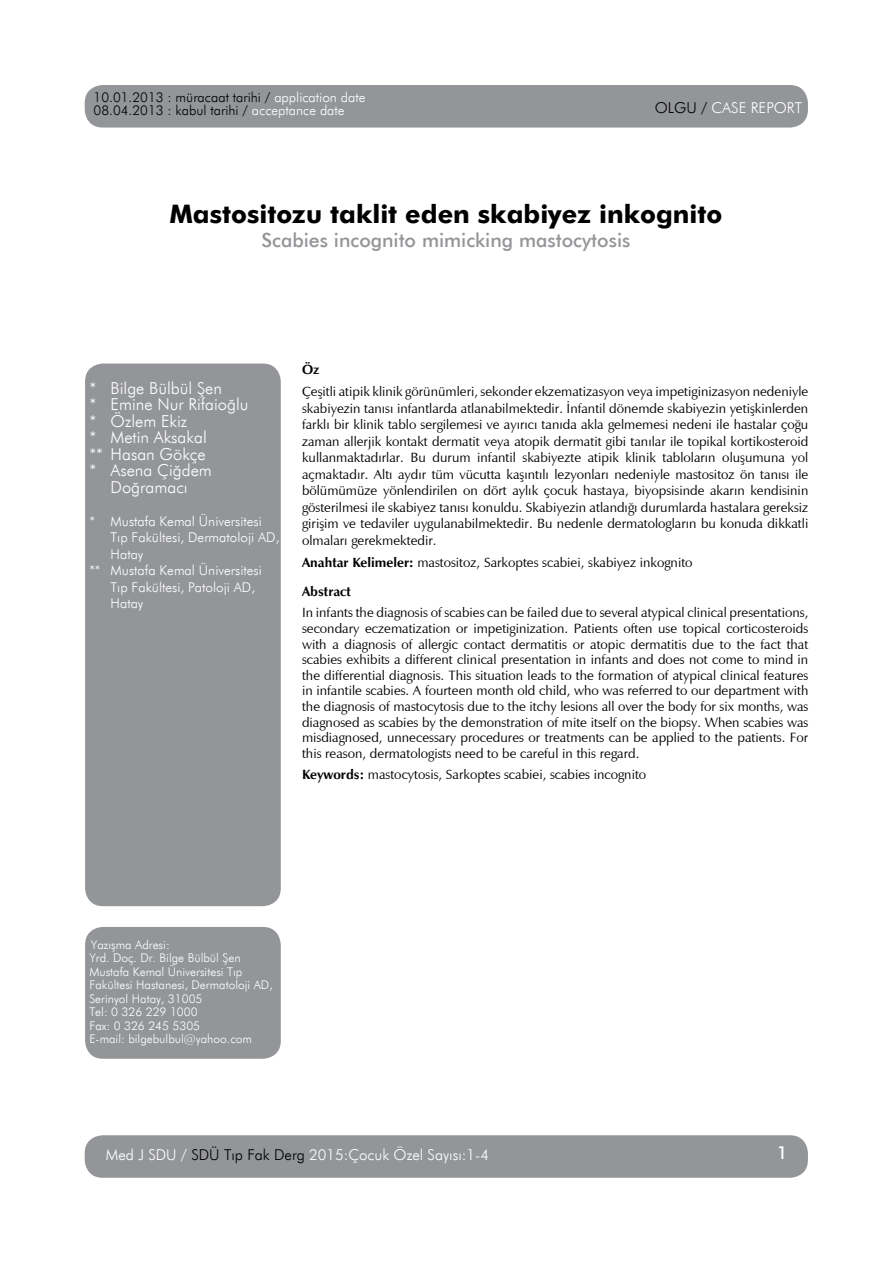
<style>
.page{position:relative;width:893px;height:1263px;background:#fff}
.page>*{position:absolute;margin:0;border:0;box-sizing:border-box;transform-origin:0 0}
.t1{font:700 25.5px "Futura BT";color:#000}
.t2{font:500 19.5px "Futura BT";color:#939598}
.t3{font:500 18px "Futura BT";color:#fff}
.t4{font:300 16.5px "Futura BT";color:#fff}
.t5{font:300 15px "Futura BT";color:#fff}
.t6{font:13.5px/16.5px "Zapf Humanist 601 BT";color:#000;text-align:justify}
.t7{font:300 13.5px "Futura BT";color:#fff}
.t8{font:300 13.5px/13.5px "Futura BT";color:#000}
.t9{font:700 13.5px "Zapf Humanist 601 BT";color:#000}
.t10{font:300 12px/13.5px "Futura BT";color:#fff}
.s1{color:#fff}
.s2{color:#000}
.s3{font-weight:700}
</style>
<div class="page">
<div style="left:85px;top:364px;width:196px;height:542px;background:#939598;border-radius:18px"></div>
<div style="left:85px;top:927px;width:196px;height:132px;background:#939598;border-radius:18px"></div>
<div style="left:85px;top:85px;width:722px;height:43px;background:#939598;border-radius:18px"></div>
<div style="left:85px;top:1135px;width:722px;height:43px;background:#939598;border-radius:18px"></div>
<p class="t8" style="left:94px;top:90px;width:273px">10.01.2013 : müracaat tarihi / <span class="s1">application date<br></span>08.04.2013 : kabul tarihi / <span class="s1">acceptance date</span></p>
<p class="t5" style="left:654px;top:99px;width:149px"><span class="s2">OLGU /</span> CASE REPORT</p>
<h1 class="t1" style="left:169px;top:199px;width:554px">Mastositozu taklit eden skabiyez inkognito</h1>
<h2 class="t2" style="left:261px;top:228px;width:370px">Scabies incognito mimicking mastocytosis</h2>
<p class="t4" style="left:89px;top:378px;width:134px">* Bilge Bülbül Şen</p>
<p class="t4" style="left:89px;top:394px;width:161px">* Emine Nur Rifaioğlu</p>
<p class="t4" style="left:89px;top:411px;width:99px">* Özlem Ekiz</p>
<p class="t4" style="left:89px;top:427px;width:119px">* Metin Aksakal</p>
<p class="t4" style="left:89px;top:444px;width:118px">** Hasan Gökçe</p>
<p class="t4" style="left:89px;top:460px;width:124px">* Asena Çiğdem</p>
<p class="t4" style="left:111px;top:477px;width:79px">Doğramacı</p>
<p class="t7" style="left:89px;top:513px;width:174px">* Mustafa Kemal Üniversitesi</p>
<p class="t7" style="left:111px;top:529px;width:170px">Tıp Fakültesi, Dermatoloji AD,</p>
<p class="t7" style="left:111px;top:546px;width:34px">Hatay</p>
<p class="t7" style="left:89px;top:562px;width:174px">** Mustafa Kemal Üniversitesi</p>
<p class="t7" style="left:111px;top:579px;width:146px">Tıp Fakültesi, Patoloji AD,</p>
<p class="t7" style="left:111px;top:595px;width:34px">Hatay</p>
<p class="t9" style="left:302px;top:361px;width:19px">Öz</p>
<p class="t6" style="left:302px;top:383px;width:508px">Çeşitli atipik klinik görünümleri, sekonder ekzematizasyon veya impetiginizasyon nedeniyle skabiyezin tanısı infantlarda atlanabilmektedir. İnfantil dönemde skabiyezin yetişkinlerden farklı bir klinik tablo sergilemesi ve ayırıcı tanıda akla gelmemesi nedeni ile hastalar çoğu zaman allerjik kontakt dermatit veya atopik dermatit gibi tanılar ile topikal kortikosteroid kullanmaktadırlar. Bu durum infantil skabiyezte atipik klinik tabloların oluşumuna yol açmaktadır. Altı aydır tüm vücutta kaşıntılı lezyonları nedeniyle mastositoz ön tanısı ile bölümümüze yönlendirilen on dört aylık çocuk hastaya, biyopsisinde akarın kendisinin gösterilmesi ile skabiyez tanısı konuldu. Skabiyezin atlandığı durumlarda hastalara gereksiz girişim ve tedaviler uygulanabilmektedir. Bu nedenle dermatologların bu konuda dikkatli olmaları gerekmektedir.</p>
<p class="t6" style="left:302px;top:548px;width:392px;line-height:28.5px"><span class="s3">Anahtar Kelimeler:</span> mastositoz, Sarkoptes scabiei, skabiyez inkognito<br><span class="s3">Abstract</span></p>
<p class="t6" style="left:302px;top:605px;width:508px;line-height:15.6px">In infants the diagnosis of scabies can be failed due to several atypical clinical presentations, secondary eczematization or impetiginization. Patients often use topical corticosteroids with a diagnosis of allergic contact dermatitis or atopic dermatitis due to the fact that scabies exhibits a different clinical presentation in infants and does not come to mind in the differential diagnosis. This situation leads to the formation of atypical clinical features in infantile scabies. A fourteen month old child, who was referred to our department with the diagnosis of mastocytosis due to the itchy lesions all over the body for six months, was diagnosed as scabies by the demonstration of mite itself on the biopsy. When scabies was misdiagnosed, unnecessary procedures or treatments can be applied to the patients. For this reason, dermatologists need to be careful in this regard.</p>
<p class="t6" style="left:302px;top:767px;width:346px"><span class="s3">Keywords:</span> mastocytosis, Sarkoptes scabiei, scabies incognito</p>
<p class="t10" style="left:89px;top:938px;width:185px">Yazışma Adresi:<br>Yrd. Doç. Dr. Bilge Bülbül Şen<br>Mustafa Kemal Üniversitesi Tıp<br>Fakültesi Hastanesi, Dermatoloji AD,<br>Serinyol Hatay, 31005<br>Tel: 0 326 229 1000<br>Fax: 0 326 245 5305<br>E-mail: bilgebulbul@yahoo.com</p>
<p class="t5" style="left:106px;top:1146px;width:384px">Med J SDU / <span class="s2">SDÜ Tıp Fak Derg</span> 2015:Çocuk Özel Sayısı:1-4</p>
<h3 class="t3" style="left:776px;top:1142px;width:12px">1</h3>
</div>
